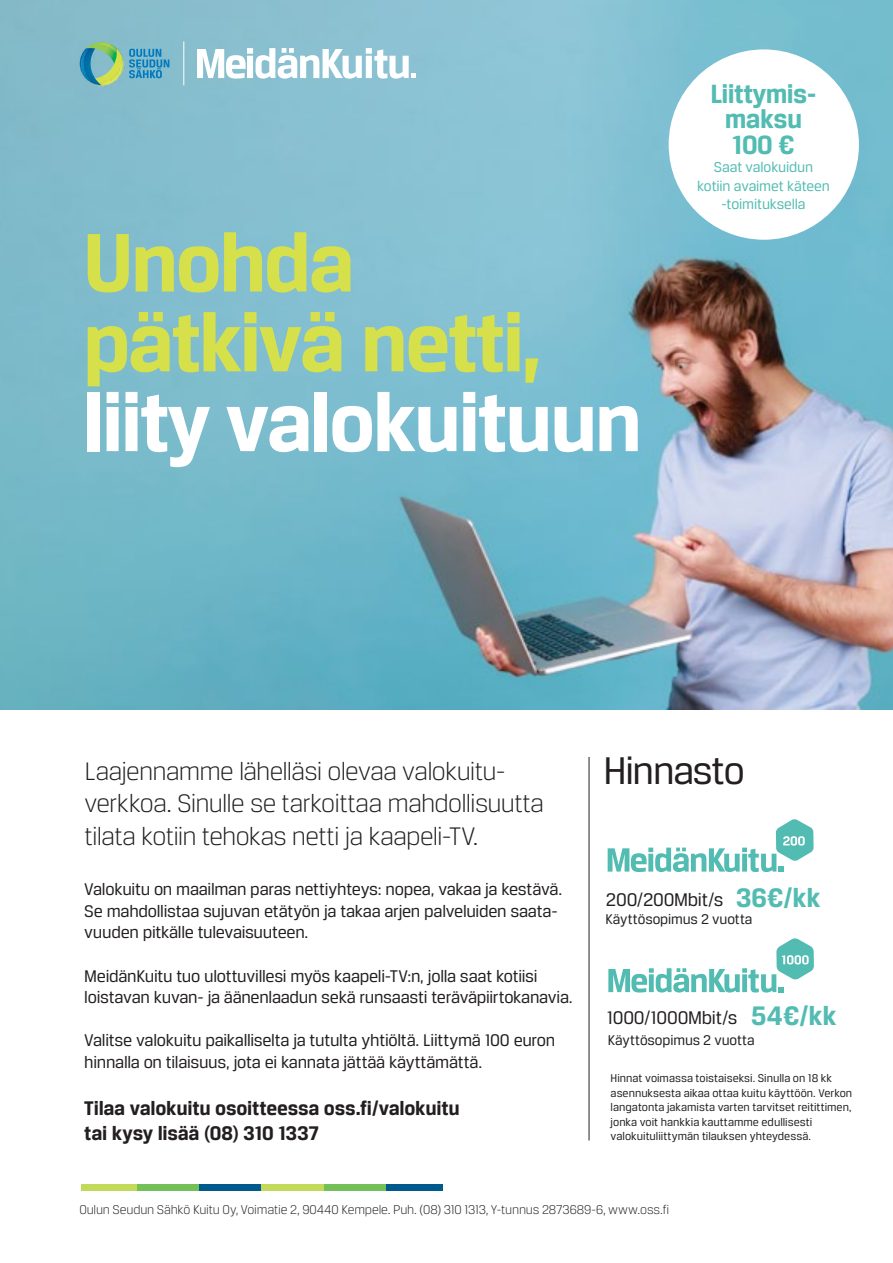
<style>
.page{position:relative;width:893px;height:1263px;background:#fff}
.page>*{position:absolute;margin:0;border:0;box-sizing:border-box;transform-origin:0 0}
.t1{font:700 88.35px/79.8px "Breuer Text";letter-spacing:-.03em;color:#d6e04a}
.t2{font:700 88.35px "Breuer Text";letter-spacing:-.03em;color:#fff}
.t3{font:41.1px "Breuer Text";letter-spacing:-.03em;color:#231f20}
.t4{font:700 28.5px "Breuer Text";letter-spacing:-.005em;color:#52bcb2}
.t5{font:700 28.05px/25.5px "Breuer Text";letter-spacing:-.02em;color:#52bcb2;text-align:center}
.t6{font:300 27px/32.4px "Breuer Text";letter-spacing:-.03em;color:#231f20}
.t7{font:700 21px/25.2px "Breuer Text";letter-spacing:-.01em;color:#231f20}
.t8{font:19.5px "Breuer Text";letter-spacing:-.01em;color:#231f20}
.t9{font:18px/21.6px "Breuer Text";letter-spacing:-.015em;color:#231f20}
.t10{font:15.3px/18.5px "Breuer Text";letter-spacing:-.01em;color:#52bcb2;text-align:center}
.t11{font:15px "Breuer Text";letter-spacing:-.005em;color:#231f20}
.t12{font:300 13.5px "Breuer Text";letter-spacing:-.01em;color:#231f20}
.t13{font:12px/14.4px "Breuer Text";color:#231f20}
</style>
<div class="page">
<img style="left:0;top:0;width:893px;height:710px">
<div style="left:669px;top:49px;width:190px;height:191px;background:#fff;border-radius:50%"></div>
<div style="left:199px;top:1184px;width:62px;height:7px;background:#005a8d"></div>
<div style="left:137px;top:1184px;width:62px;height:7px;background:#72c056"></div>
<div style="left:81px;top:1184px;width:56px;height:7px;background:#c2d959"></div>
<div style="left:385px;top:1184px;width:57px;height:7px;background:#005a8d"></div>
<div style="left:323px;top:1184px;width:62px;height:7px;background:#72c056"></div>
<div style="left:261px;top:1184px;width:62px;height:7px;background:#c2d959"></div>
<img style="left:99px;top:87px;width:32px;height:2px">
<svg style="left:99px;top:42px;width:70px;height:45px;background:#76b4b9"></svg>
<img style="left:75px;top:40px;width:24px;height:49px">
<img style="left:87px;top:38px;width:39px;height:23px">
<hr style="left:183px;top:41px;width:1px;height:44px;background:#fff">
<svg style="left:197px;top:48px;width:219px;height:31px"></svg>
<svg style="left:608px;top:938px;width:206px;height:54px"></svg>
<hr style="left:589px;top:757px;width:1px;height:383px;background:#231f20">
<svg style="left:608px;top:819px;width:206px;height:53px"></svg>
<h1 class="t1" style="left:83px;top:221px;width:461px">Unohda pätkivä netti,</h1>
<h1 class="t2" style="left:83px;top:372px;width:561px">liity valokuituun</h1>
<h3 class="t5" style="left:710px;top:80px;width:108px">Liittymis&shy;maksu<br>100 €</h3>
<p class="t10" style="left:697px;top:158px;width:134px">Saat valokuidun kotiin avaimet käteen -toimituksella</p>
<h3 class="t6" style="left:84px;top:754px;width:461px">Laajennamme lähelläsi olevaa valokuitu&shy;verkkoa. Sinulle se tarkoittaa mahdollisuutta tilata kotiin tehokas netti ja kaapeli-TV.</h3>
<p class="t9" style="left:84px;top:878px;width:479px">Valokuitu on maailman paras nettiyhteys: nopea, vakaa ja kestävä.<br>Se mahdollistaa sujuvan etätyön ja takaa arjen palveluiden saata&shy;vuuden pitkälle tulevaisuuteen.</p>
<p class="t9" style="left:84px;top:965px;width:490px">MeidänKuitu tuo ulottuvillesi myös kaapeli-TV:n, jolla saat kotiisi loistavan kuvan- ja äänenlaadun sekä runsaasti teräväpiirtokanavia.</p>
<p class="t9" style="left:84px;top:1029px;width:473px">Valitse valokuitu paikalliselta ja tutulta yhtiöltä. Liittymä 100 euron hinnalla on tilaisuus, jota ei kannata jättää käyttämättä.</p>
<p class="t7" style="left:84px;top:1095px;width:377px">Tilaa valokuitu osoitteessa oss.fi/valokuitu tai kysy lisää (08) 310 1337</p>
<h2 class="t3" style="left:603px;top:748px;width:143px">Hinnasto</h2>
<h3 class="t4" style="left:736px;top:881px;width:86px">36€/kk</h3>
<p class="t8" style="left:606px;top:889px;width:119px">200/200Mbit/s</p>
<p class="t11" style="left:605px;top:910px;width:148px">Käyttösopimus 2 vuotta</p>
<p class="t8" style="left:607px;top:1007px;width:132px">1000/1000Mbit/s</p>
<h3 class="t4" style="left:751px;top:1000px;width:87px">54€/kk</h3>
<p class="t11" style="left:608px;top:1032px;width:148px">Käyttösopimus 2 vuotta</p>
<p class="t13" style="left:611px;top:1071px;width:243px">Hinnat voimassa toistaiseksi. Sinulla on 18 kk asennuksesta aikaa ottaa kuitu käyttöön. Verkon langatonta jakamista varten tarvitset reitittimen, jonka voit hankkia kauttamme edullisesti valokuituliittymän tilauksen yhteydessä.</p>
<p class="t12" style="left:79px;top:1202px;width:592px">Oulun Seudun Sähkö Kuitu Oy, Voimatie 2, 90440 Kempele. Puh. (08) 310 1313, Y-tunnus 2873689-6, www.oss.fi</p>
</div>
